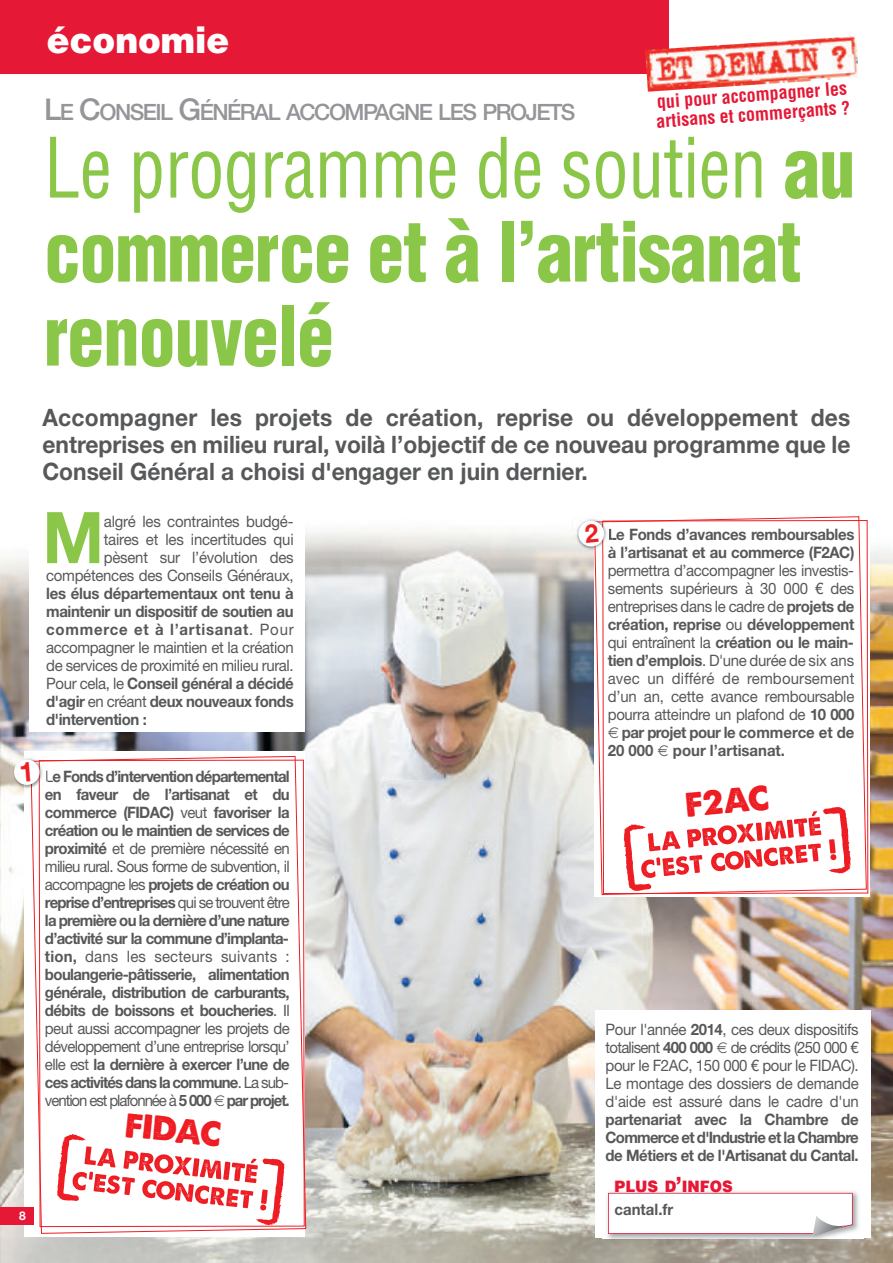
<style>
.page{position:relative;width:893px;height:1263px;background:#fff}
.page>*{position:absolute;margin:0;border:0;box-sizing:border-box;transform-origin:0 0}
.t1{font:900 condensed 81px/84px "Helvetica";letter-spacing:-.01em;color:#8ac648;scale:.9 1}
.t2{font:700 71.4px "Helvetica Neue";color:#8ac648;scale:.95 1}
.t3{font:900 36px "Helvetica";color:#fff;scale:.95 1}
.t4{font:32.55px "A Loveof Thunder";color:#ee1d23}
.t5{font:700 24px/27px "Helvetica Neue";color:#57585a;text-align:justify;scale:.95 1}
.t6{font:500 22.5px "Helvetica Neue";letter-spacing:-.065em;color:#939598}
.t7{font:700 condensed 18px/19.5px "Helvetica";color:#e51836}
.t8{font:700 15.75px/18px "Helvetica Neue";letter-spacing:-.025em;color:#57585a;text-align:justify;scale:.95 1}
.t9{font:15.75px/18px "Helvetica Neue";letter-spacing:-.015em;color:#57585a;text-align:right;scale:.95 1}
.t10{font:700 15.75px "Helvetica Neue";color:#57585a;scale:.95 1}
.t11{font:15.75px "Helvetica Neue";letter-spacing:.01em;color:#57585a;scale:.95 1}
.t12{font:900 15.75px "Helvetica";color:#e51836;scale:.94 1}
.t13{font:700 12px "Helvetica Neue";color:#fff}
.s1{font-size:30px}
.s2{font-weight:400}
.s3{font-weight:700}
.s4{font-size:21px}
</style>
<div class="page">
<img style="left:0;top:530px;width:893px;height:733px">
<div style="left:594px;top:504px;width:275px;height:392px;background:#fff"></div>
<svg style="left:594px;top:516px;width:266px;height:379px"></svg>
<svg style="left:602px;top:520px;width:267px;height:374px"></svg>
<div style="left:595px;top:1010px;width:276px;height:228px;background:#fff"></div>
<div style="left:24px;top:751px;width:281px;height:486px;background:#fff"></div>
<div style="left:30px;top:504px;width:275px;height:228px;background:#fff"></div>
<svg style="left:30px;top:756px;width:276px;height:478px"></svg>
<svg style="left:38px;top:759px;width:267px;height:468px"></svg>
<div style="left:0;top:1208px;width:33px;height:17px;background:#e51836"></div>
<div style="left:0;top:0;width:669px;height:74px;background:#e51836"></div>
<img style="left:645px;top:36px;width:213px;height:55px">
<img style="left:603px;top:1191px;width:261px;height:55px">
<svg style="left:608px;top:1193px;width:245px;height:44px"></svg>
<svg style="left:623px;top:807px;width:228px;height:84px"></svg>
<svg style="left:57px;top:1134px;width:228px;height:92px"></svg>
<img style="left:8px;top:755px;width:16px;height:39px">
<img style="left:46px;top:785px;width:2px;height:7px">
<img style="left:24px;top:756px;width:22px;height:37px">
<img style="left:30px;top:785px;width:16px;height:7px">
<img style="left:572px;top:519px;width:22px;height:37px">
<img style="left:594px;top:516px;width:17px;height:4px">
<img style="left:594px;top:553px;width:17px;height:1px">
<svg style="left:608px;top:727px;width:10px;height:11px"></svg>
<svg style="left:658px;top:745px;width:10px;height:11px"></svg>
<svg style="left:214px;top:1095px;width:10px;height:11px"></svg>
<svg style="left:14px;top:759px;width:34px;height:26px"></svg>
<svg style="left:578px;top:520px;width:36px;height:33px"></svg>
<h3 class="t3" style="left:47px;top:19px;width:194px">économie</h3>
<p class="t7" style="left:654px;top:92px;width:196px;rotate:-4deg">qui pour accompagner les artisans et commerçants ?</p>
<h3 class="t6" style="left:44px;top:93px;width:533px"><span class="s1">L</span>E <span class="s1">C</span>ONSEIL <span class="s1">G</span>ÉNÉRAL ACCOMPAGNE LES PROJETS</h3>
<h1 class="t1" style="left:44px;top:128px;width:903px"><span class="s2">Le programme de soutien</span> au commerce et à l’artisanat renouvelé</h1>
<p class="t13" style="left:19px;top:1211px;width:8px">8</p>
<h3 class="t5" style="left:42px;top:406px;width:852px">Accompagner les projets de création, reprise ou développement des entreprises en milieu rural, voilà l’objectif de ce nouveau programme que le Conseil Général a choisi d'engager en juin dernier.</h3>
<h2 class="t2" style="left:42px;top:512px;width:66px">M</h2>
<p class="t9" style="left:46px;top:513px;width:262px">algré les contraintes budgé-<br>taires et les incertitudes qui<br>pèsent sur l’évolution des compétences des Conseils Généraux,</p>
<p class="t8" style="left:46px;top:586px;width:262px">les élus départementaux ont tenu à maintenir un dispositif de soutien au commerce et à l’artisanat<span class="s2">. Pour accompagner le maintien et la création de services de proximité en milieu rural.<br>Pour cela, le</span> Conseil général a décidé d'agir <span class="s2">en créant</span> deux nouveaux fonds d'intervention :</p>
<p class="t8" style="left:608px;top:527px;width:261px">Le Fonds d’avances remboursables à l’artisanat et au commerce (F2AC)</p>
<p class="t9" style="left:608px;top:562px;width:261px">permettra d’accompagner les investis-</p>
<p class="t9" style="left:608px;top:580px;width:261px">sements supérieurs à 30 000 € des</p>
<p class="t9" style="left:608px;top:598px;width:261px">entreprises dans le cadre de <span class="s3">projets de</span></p>
<p class="t8" style="left:608px;top:617px;width:261px">création, reprise <span class="s2">ou</span> développement</p>
<p class="t8" style="left:608px;top:635px;width:261px"><span class="s2">qui entraînent la</span> création ou le main-</p>
<p class="t9" style="left:608px;top:652px;width:261px"><span class="s3">tien d’emplois</span>. D'une durée de six ans</p>
<p class="t11" style="left:608px;top:667px;width:261px">avec un différé de remboursement</p>
<p class="t9" style="left:608px;top:688px;width:261px">d’un an, cette avance remboursable</p>
<p class="t9" style="left:608px;top:706px;width:261px">pourra atteindre un plafond de <span class="s3">10 000</span></p>
<p class="t8" style="left:622px;top:725px;width:246px">par projet pour le commerce et de</p>
<p class="t10" style="left:608px;top:745px;width:188px">20 000 pour l’artisanat.</p>
<p class="t8" style="left:45px;top:768px;width:259px"><span class="s2">L</span>e Fonds d’intervention départemental en faveur de l’artisanat et du commerce (FIDAC) <span class="s2">veut</span> favoriser la création ou le maintien de services de proximité <span class="s2">et de première nécessité en milieu rural. Sous forme de subvention, il accompagne les</span> projets de création ou reprise d’entreprises <span class="s2">qui se trouvent être </span>la première ou la dernière d’une nature d’activité sur la commune d’implanta&shy;tion, <span class="s2">dans les secteurs suivants : </span>boulangerie-pâtisserie, alimentation générale, distribution de carburants, débits de boissons et boucheries<span class="s2">. Il peut aussi accompagner les projets de développement d’une entreprise lorsqu’ elle est</span> la dernière à exercer l’une de ces activités dans la commune<span class="s2">. La sub&shy;vention est plafonnée à</span> 5 000 par projet.</p>
<h3 class="t4" style="left:127px;top:1104px;width:98px;rotate:6deg">FIDAC</h3>
<h3 class="t4" style="left:684px;top:784px;width:85px;rotate:-5deg">F2AC</h3>
<p class="t9" style="left:606px;top:1021px;width:268px;text-align:justify">Pour l'année <span class="s3">2014</span>, ces deux dispositifs totalisent <span class="s3">400 000</span> de crédits (250 000 € pour le F2AC, 150 000 € pour le FIDAC).<br>Le montage des dossiers de demande d'aide est assuré dans le cadre d'un</p>
<p class="t8" style="left:606px;top:1111px;width:268px">partenariat avec la Chambre de Commerce et d'Industrie et la Chambre de Métiers et de l'Artisanat du Cantal.</p>
<p class="t12" style="left:615px;top:1178px;width:127px">PLUS D<span class="s4">’</span>INFOS</p>
<p class="t10" style="left:615px;top:1204px;width:63px">cantal.fr</p>
</div>
